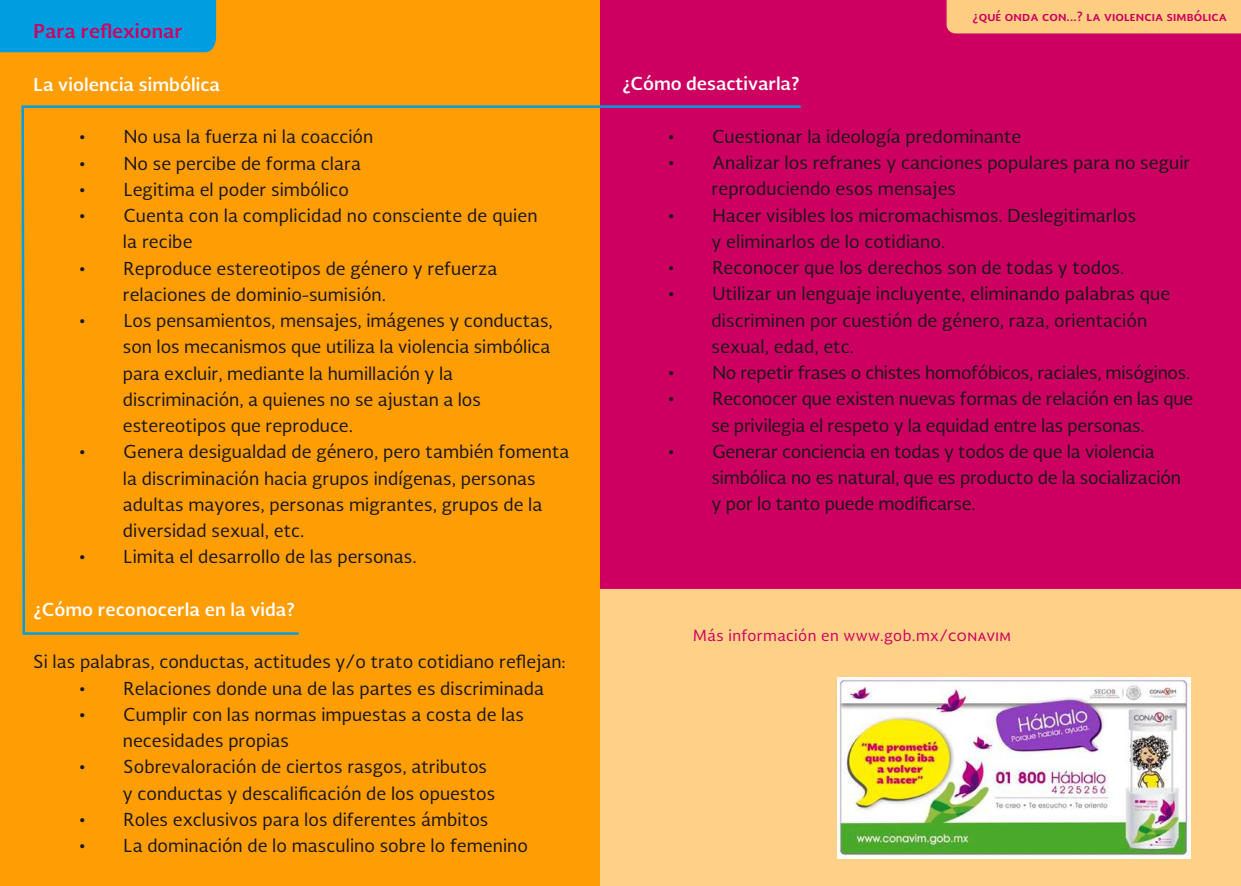
<style>
.page{position:relative;width:1241px;height:886px;background:#fff}
.page>*{position:absolute;margin:0;border:0;box-sizing:border-box;transform-origin:0 0}
.t1{font:700 18.75px "Soberana Sans";letter-spacing:.005em;color:#cd0062}
.t2{font:17.5px/26.2px "Soberana Sans";letter-spacing:.005em;color:#1a171b}
.t3{font:700 17.5px "Soberana Sans";letter-spacing:.005em;color:#fff}
.t4{font:17.5px "Soberana Sans";letter-spacing:-.015em;color:#1a171b}
.t5{font:15px "Soberana Sans";letter-spacing:.03em;color:#cd0062}
.t6{font:700 12.5px "Soberana Sans";letter-spacing:.01em;color:#cd0062}
</style>
<div class="page">
<div style="left:597px;top:0;width:643px;height:886px;background:#cd0062"></div>
<div style="left:599px;top:589px;width:641px;height:297px;background:#ffd087"></div>
<div style="left:0;top:0;width:599px;height:886px;background:#ff9d04"></div>
<div style="left:0;top:0;width:216px;height:52px;background:#009ee0"></div>
<img style="left:837px;top:677px;width:353px;height:181px">
<div style="left:946px;top:0;width:294px;height:33px;background:#ffce81"></div>
<svg style="left:21px;top:104px;width:782px;height:532px"></svg>
<p class="t1" style="left:34px;top:22px;width:150px">Para reflexionar</p>
<p class="t3" style="left:34px;top:75px;width:188px">La violencia simbólica</p>
<p class="t2" style="left:79px;top:123px;width:296px">• No usa la fuerza ni la coacción</p>
<p class="t2" style="left:79px;top:149px;width:284px">• No se percibe de forma clara</p>
<p class="t2" style="left:79px;top:176px;width:272px">• Legitima el poder simbólico</p>
<p class="t2" style="left:123px;top:202px;width:416px;text-indent:-44px">• Cuenta con la complicidad no consciente de quien la recibe</p>
<p class="t2" style="left:123px;top:254px;width:376px;text-indent:-44px">• Reproduce estereotipos de género y refuerza relaciones de dominio-sumisión.</p>
<p class="t2" style="left:123px;top:307px;width:431px;text-indent:-44px">• Los pensamientos, mensajes, imágenes y conductas, son los mecanismos que utiliza la violencia simbólica para excluir, mediante la humillación y la discriminación, a quienes no se ajustan a los estereotipos que reproduce.</p>
<p class="t2" style="left:123px;top:438px;width:448px;text-indent:-44px">• Genera desigualdad de género, pero también fomenta la discriminación hacia grupos indígenas, personas adultas mayores, personas migrantes, grupos de la diversidad sexual, etc.</p>
<p class="t2" style="left:79px;top:543px;width:339px">• Limita el desarrollo de las personas.</p>
<p class="t3" style="left:34px;top:600px;width:263px">¿Cómo reconocerla en la vida?</p>
<p class="t2" style="left:34px;top:650px;width:533px">Si las palabras, conductas, actitudes y/o trato cotidiano reflejan:</p>
<p class="t2" style="left:79px;top:674px;width:467px">• Relaciones donde una de las partes es discriminada</p>
<p class="t2" style="left:123px;top:701px;width:402px;text-indent:-44px">• Cumplir con las normas impuestas a costa de las necesidades propias</p>
<p class="t2" style="left:123px;top:753px;width:374px;text-indent:-44px">• Sobrevaloración de ciertos rasgos, atributos y conductas y descalificación de los opuestos</p>
<p class="t2" style="left:79px;top:806px;width:411px">• Roles exclusivos para los diferentes ámbitos</p>
<p class="t2" style="left:79px;top:832px;width:451px">• La dominación de lo masculino sobre lo femenino</p>
<p class="t6" style="left:972px;top:9px;width:256px">¿qué onda con...? la violencia simbólica</p>
<p class="t3" style="left:622px;top:75px;width:179px">¿Cómo desactivarla?</p>
<p class="t2" style="left:667px;top:123px;width:355px">• Cuestionar la ideología predominante</p>
<p class="t2" style="left:711px;top:149px;width:480px;text-indent:-44px">• Analizar los refranes y canciones populares para no seguir reproduciendo esos mensajes</p>
<p class="t2" style="left:711px;top:201px;width:426px;text-indent:-44px">• Hacer visibles los micromachismos. Deslegitimarlos y eliminarlos de lo cotidiano.</p>
<p class="t2" style="left:667px;top:254px;width:458px">• Reconocer que los derechos son de todas y todos.</p>
<p class="t2" style="left:711px;top:280px;width:460px;text-indent:-44px">• Utilizar un lenguaje incluyente, eliminando palabras que discriminen por cuestión de género, raza, orientación sexual, edad, etc.</p>
<p class="t4" style="left:667px;top:361px;width:524px">• No repetir frases o chistes homofóbicos, raciales, misóginos.</p>
<p class="t2" style="left:667px;top:385px;width:527px;text-align:center">• Reconocer que existen nuevas formas de relación en las que se privilegia el respeto y la equidad entre las personas.</p>
<p class="t2" style="left:711px;top:438px;width:470px;text-indent:-44px">• Generar conciencia en todas y todos de que la violencia simbólica no es natural, que es producto de la socialización y por lo tanto puede modificarse.</p>
<p class="t5" style="left:693px;top:628px;width:319px">Más información en www.gob.mx/conavim</p>
</div>
